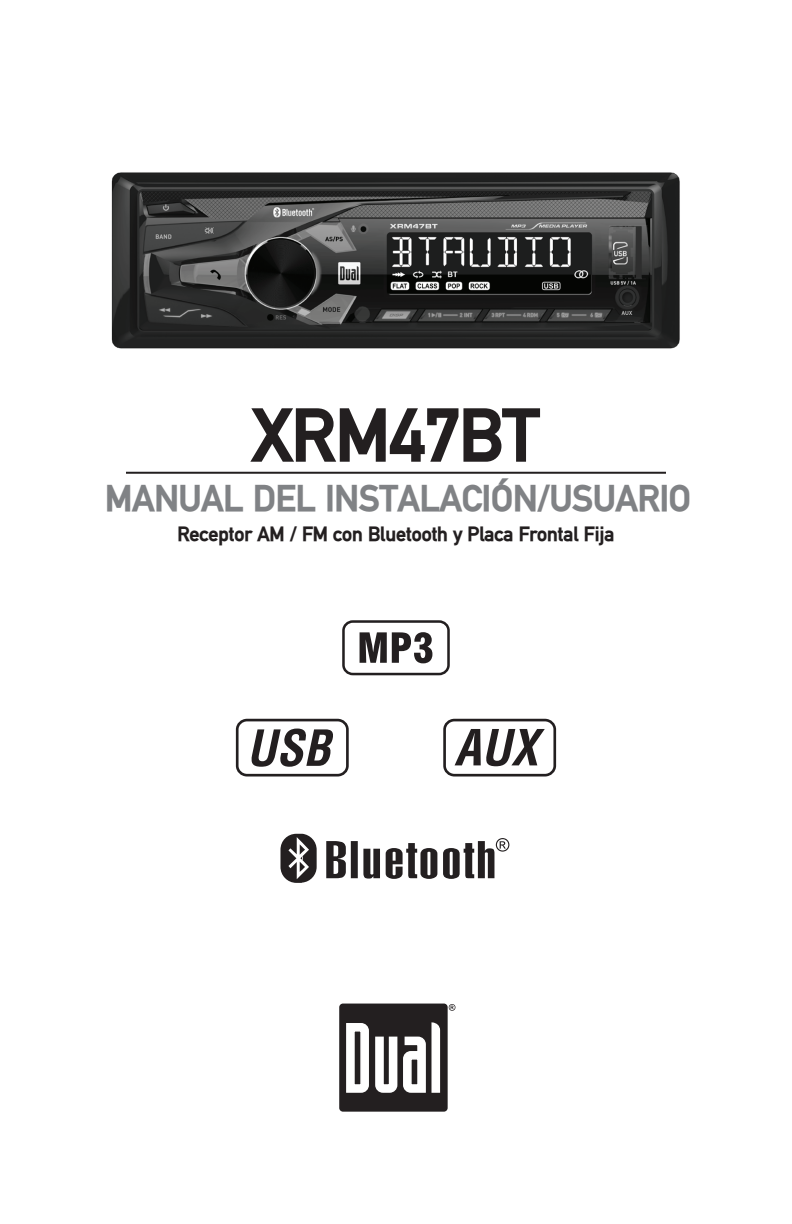
<style>
.page{position:relative;width:792px;height:1224px;background:#fff}
.page>*{position:absolute;margin:0;border:0;box-sizing:border-box;transform-origin:0 0}
.t1{font:700 72px "DIN Mittelschrift";color:#231f20}
.t2{font:700 36px "DIN Mittelschrift";color:#808285}
.t3{font:700 20px "DIN Mittelschrift";color:#231f20}
</style>
<div class="page">
<div style="left:339px;top:1004px;width:109px;height:107px;background:#231f20;border-radius:4px"></div>
<svg style="left:346px;top:1022px;width:95px;height:71px"></svg>
<svg style="left:449px;top:1004px;width:6px;height:7px"></svg>
<hr style="left:126px;top:472px;width:540px;height:2px;background:#231f20">
<div style="left:236px;top:719px;width:113px;height:57px;border:3px solid #231f20;border-radius:10px"></div>
<svg style="left:251px;top:729px;width:82px;height:38px"></svg>
<div style="left:443px;top:719px;width:113px;height:57px;border:3px solid #231f20;border-radius:10px"></div>
<svg style="left:455px;top:729px;width:90px;height:37px"></svg>
<div style="left:342px;top:620px;width:108px;height:55px;border:3px solid #231f20;border-radius:9px"></div>
<svg style="left:360px;top:632px;width:72px;height:31px"></svg>
<svg style="left:280px;top:834px;width:229px;height:49px"></svg>
<img style="left:111px;top:172px;width:569px;height:177px">
<h1 class="t1" style="left:253px;top:393px;width:288px">XRM47BT</h1>
<h2 class="t2" style="left:105px;top:477px;width:587px">MANUAL DEL INSTALACIÓN/USUARIO</h2>
<p class="t3" style="left:177px;top:522px;width:439px">Receptor AM / FM con Bluetooth y Placa Frontal Fija</p>
</div>
